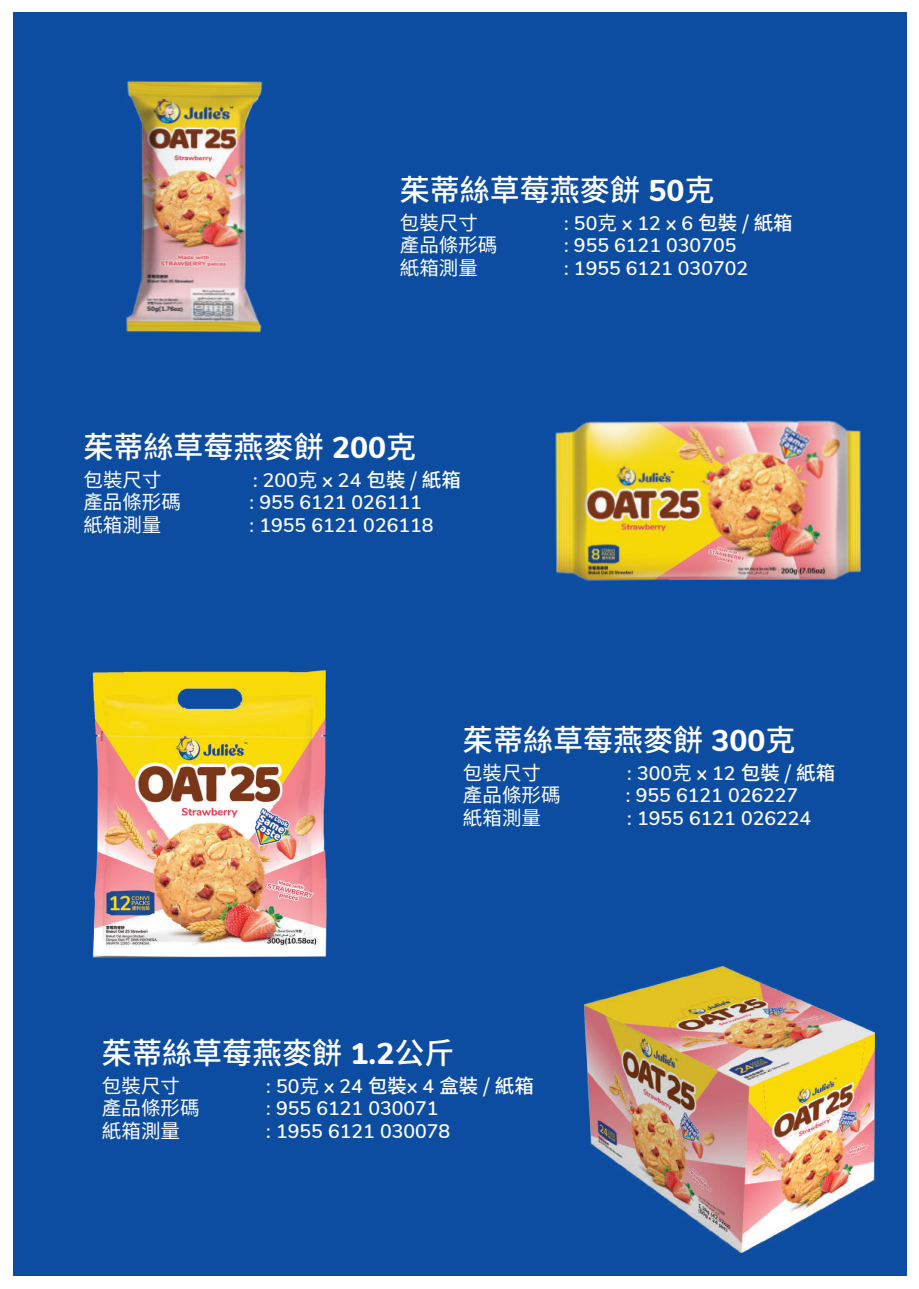
<style>
.page{position:relative;width:919px;height:1289px;background:#fff}
.page>*{position:absolute;margin:0;border:0;box-sizing:border-box;transform-origin:0 0}
.t1{font:500 30px "Noto Sans CJ Ksc";color:#fff}
.t2{font:600 19.5px "Nunito";color:#fff}
.t3{font:19.5px "Noto Sans CJ Ksc";color:#fff}
.s1{font-family:"Nunito";font-weight:800}
.s2{font-family:"Noto Sans CJ Ksc";font-weight:400}
.s3{font-family:"Noto Sans CJ Ksc";font-weight:500}
</style>
<div class="page">
<div style="left:13px;top:13px;width:893px;height:1263px;background:#0d4da1"></div>
<img style="left:584px;top:966px;width:290px;height:286px">
<img style="left:126px;top:80px;width:136px;height:253px">
<img style="left:555px;top:420px;width:306px;height:161px">
<img style="left:92px;top:670px;width:235px;height:288px">
<h1 class="t1" style="left:400px;top:173px;width:316px">茱蒂絲草莓燕麥餅 <span class="s1">50</span>克</h1>
<p class="t3" style="left:400px;top:212px;width:79px">包裝尺寸</p>
<p class="t2" style="left:564px;top:209px;width:230px">: 50<span class="s2">克</span> x 12 x 6 <span class="s3">包裝 / 紙箱</span></p>
<p class="t3" style="left:400px;top:234px;width:99px">產品條形碼</p>
<p class="t2" style="left:564px;top:231px;width:174px">: 955 6121 030705</p>
<p class="t3" style="left:400px;top:257px;width:79px">紙箱測量</p>
<p class="t2" style="left:564px;top:254px;width:185px">: 1955 6121 030702</p>
<h1 class="t1" style="left:83px;top:430px;width:334px">茱蒂絲草莓燕麥餅 <span class="s1">200</span>克</h1>
<p class="t3" style="left:83px;top:468px;width:79px">包裝尺寸</p>
<p class="t2" style="left:253px;top:465px;width:209px">: 200<span class="s2">克</span> x 24 <span class="s3">包裝 / 紙箱</span></p>
<p class="t3" style="left:83px;top:491px;width:99px">產品條形碼</p>
<p class="t2" style="left:249px;top:488px;width:174px">: 955 6121 026111</p>
<p class="t3" style="left:83px;top:513px;width:80px">紙箱測量</p>
<p class="t2" style="left:249px;top:510px;width:185px">: 1955 6121 026118</p>
<h1 class="t1" style="left:463px;top:723px;width:334px">茱蒂絲草莓燕麥餅 <span class="s1">300</span>克</h1>
<p class="t3" style="left:463px;top:761px;width:79px">包裝尺寸</p>
<p class="t2" style="left:627px;top:758px;width:209px">: 300<span class="s2">克</span> x 12 <span class="s3">包裝 / 紙箱</span></p>
<p class="t3" style="left:463px;top:784px;width:99px">產品條形碼</p>
<p class="t2" style="left:626px;top:781px;width:174px">: 955 6121 026227</p>
<p class="t3" style="left:463px;top:806px;width:79px">紙箱測量</p>
<p class="t2" style="left:627px;top:803px;width:185px">: 1955 6121 026224</p>
<h1 class="t1" style="left:102px;top:1036px;width:354px">茱蒂絲草莓燕麥餅 <span class="s1">1.2</span>公斤</h1>
<p class="t3" style="left:102px;top:1074px;width:79px">包裝尺寸</p>
<p class="t2" style="left:266px;top:1071px;width:269px">: 50<span class="s2">克</span> x 24 <span class="s3">包裝</span>x 4 <span class="s3">盒裝 / 紙箱</span></p>
<p class="t3" style="left:102px;top:1097px;width:99px">產品條形碼</p>
<p class="t2" style="left:266px;top:1094px;width:174px">: 955 6121 030071</p>
<p class="t3" style="left:102px;top:1119px;width:79px">紙箱測量</p>
<p class="t2" style="left:266px;top:1116px;width:185px">: 1955 6121 030078</p>
</div>
